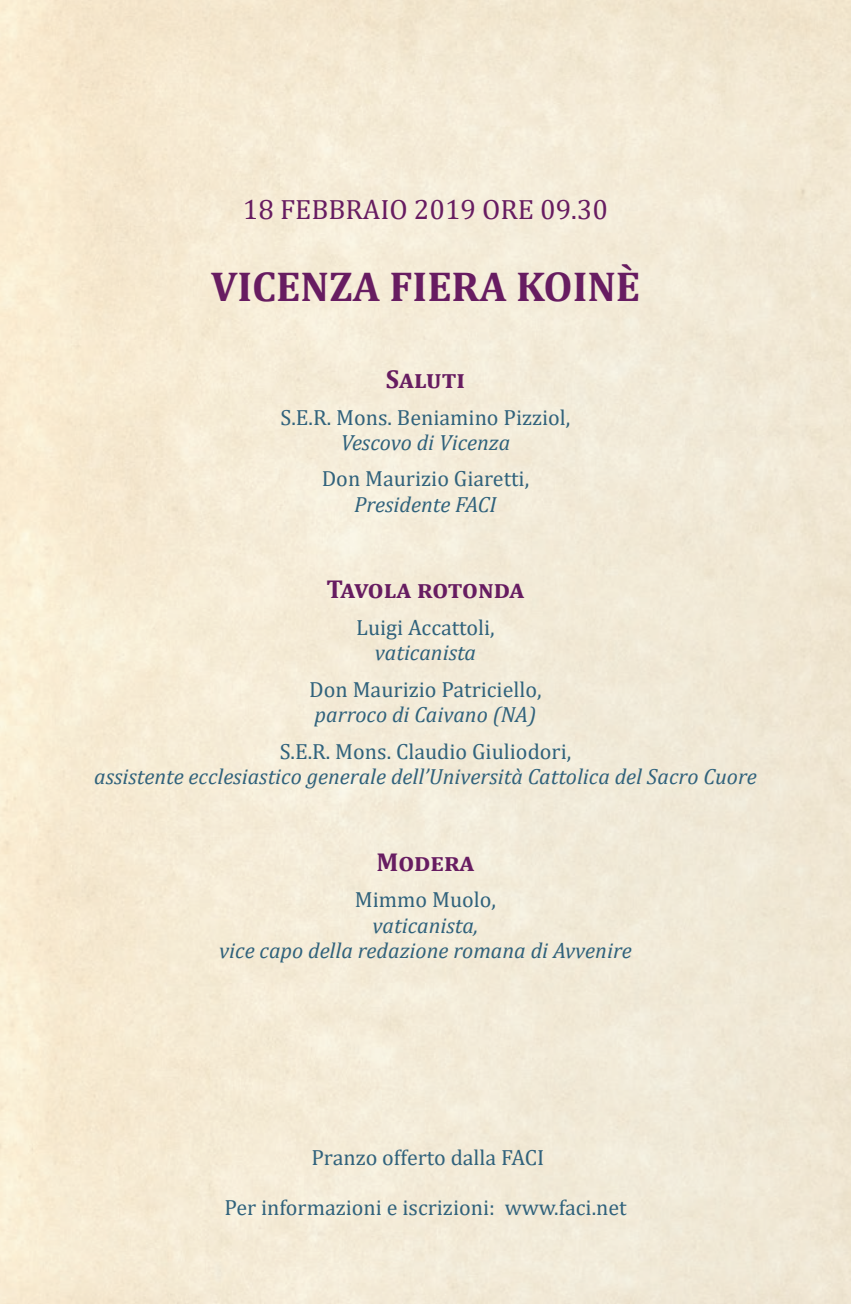
<style>
.page{position:relative;width:851px;height:1304px;background:#fff}
.page>*{position:absolute;margin:0;border:0;box-sizing:border-box;transform-origin:0 0}
.t1{font:700 42px "Cambria";color:#671c61}
.t2{font:28px "Cambria";color:#671c61}
.t3{font:700 26px "Cambria";color:#671c61}
.t4{font:22px "Cambria";color:#30627c}
.t5{font:italic 22px/25.4px "Cambria";color:#30627c;text-align:center}
</style>
<div class="page">
<p class="t2" style="left:243px;top:192px;width:366px">18 FEBBRAIO 2019 ORE 09.30</p>
<h1 class="t1" style="left:211px;top:257px;width:431px">VICENZA FIERA KOINÈ</h1>
<p class="t3" style="left:386px;top:361px;width:80px">Saluti</p>
<p class="t4" style="left:280px;top:404px;width:291px">S.E.R. Mons. Beniamino Pizziol,</p>
<p class="t5" style="left:340px;top:429px;width:171px">Vescovo di Vicenza</p>
<p class="t4" style="left:322px;top:466px;width:209px">Don Maurizio Giaretti,</p>
<p class="t5" style="left:354px;top:491px;width:144px">Presidente FACI</p>
<p class="t3" style="left:326px;top:571px;width:199px">Tavola rotonda</p>
<p class="t4" style="left:356px;top:615px;width:140px">Luigi Accattoli,</p>
<p class="t5" style="left:375px;top:639px;width:103px">vaticanista</p>
<p class="t4" style="left:309px;top:676px;width:234px">Don Maurizio Patriciello,</p>
<p class="t5" style="left:314px;top:701px;width:223px">parroco di Caivano (NA)</p>
<p class="t4" style="left:279px;top:738px;width:293px">S.E.R. Mons. Claudio Giuliodori,</p>
<p class="t5" style="left:94px;top:763px;width:664px">assistente ecclesiastico generale dell’Università Cattolica del Sacro Cuore</p>
<p class="t3" style="left:376px;top:844px;width:99px">Modera</p>
<p class="t4" style="left:355px;top:887px;width:143px">Mimmo Muolo,</p>
<p class="t5" style="left:219px;top:912px;width:414px">vaticanista,<br>vice capo della redazione romana di Avvenire</p>
<p class="t4" style="left:311px;top:1144px;width:234px">Pranzo offerto dalla FACI</p>
<p class="t4" style="left:224px;top:1195px;width:404px">Per informazioni e iscrizioni: www.faci.net</p>
</div>
